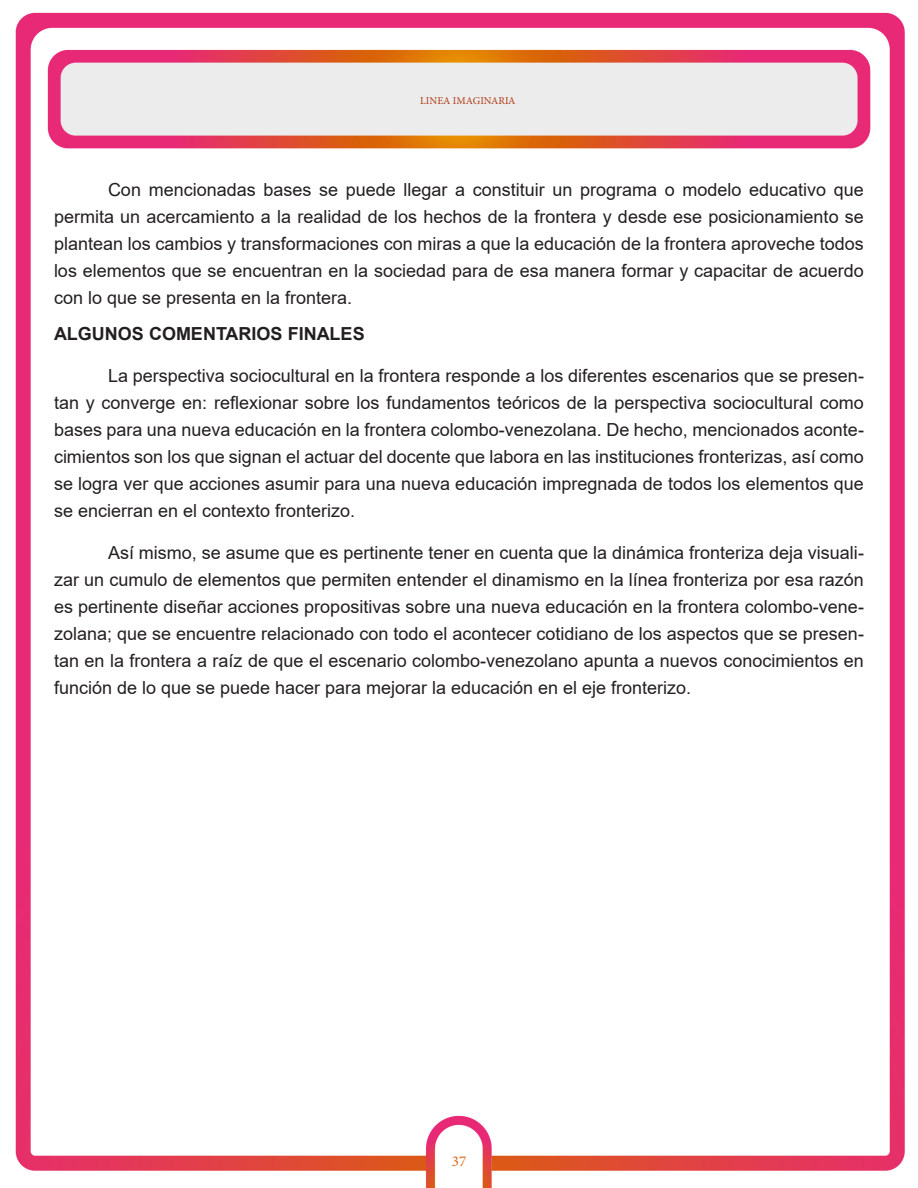
<style>
.page{position:relative;width:918px;height:1188px;background:#fff}
.page>*{position:absolute;margin:0;border:0;box-sizing:border-box;transform-origin:0 0}
.t1{font:18px/27px "Arial";color:#231f20;text-align:justify}
.t2{font:700 18px "Arial";color:#231f20}
.t3{font:15px "Minion Pro";color:#db6514}
.t4{font:10.5px "Minion Pro";color:#b13b17}
</style>
<div class="page">
<img style="left:15px;top:12px;width:890px;height:1176px">
<p class="t4" style="left:420px;top:93px;width:97px">LINEA IMAGINARIA</p>
<p class="t1" style="left:54px;top:176px;width:811px;text-indent:54px">Con mencionadas bases se puede llegar a constituir un programa o modelo educativo que permita un acercamiento a la realidad de los hechos de la frontera y desde ese posicionamiento se plantean los cambios y transformaciones con miras a que la educación de la frontera aproveche todos los elementos que se encuentran en la sociedad para de esa manera formar y capacitar de acuerdo con lo que se presenta en la frontera.</p>
<p class="t2" style="left:54px;top:321px;width:312px">ALGUNOS COMENTARIOS FINALES</p>
<p class="t1" style="left:54px;top:362px;width:811px;text-indent:54px">La perspectiva sociocultural en la frontera responde a los diferentes escenarios que se presen&shy;tan y converge en: reflexionar sobre los fundamentos teóricos de la perspectiva sociocultural como bases para una nueva educación en la frontera colombo-venezolana. De hecho, mencionados aconte&shy;cimientos son los que signan el actuar del docente que labora en las instituciones fronterizas, así como se logra ver que acciones asumir para una nueva educación impregnada de todos los elementos que se encierran en el contexto fronterizo.</p>
<p class="t1" style="left:54px;top:539px;width:811px;text-indent:54px">Así mismo, se asume que es pertinente tener en cuenta que la dinámica fronteriza deja visuali&shy;zar un cumulo de elementos que permiten entender el dinamismo en la línea fronteriza por esa razón es pertinente diseñar acciones propositivas sobre una nueva educación en la frontera colombo-vene&shy;zolana; que se encuentre relacionado con todo el acontecer cotidiano de los aspectos que se presen&shy;tan en la frontera a raíz de que el escenario colombo-venezolano apunta a nuevos conocimientos en función de lo que se puede hacer para mejorar la educación en el eje fronterizo.</p>
<p class="t3" style="left:452px;top:1151px;width:16px">37</p>
</div>
